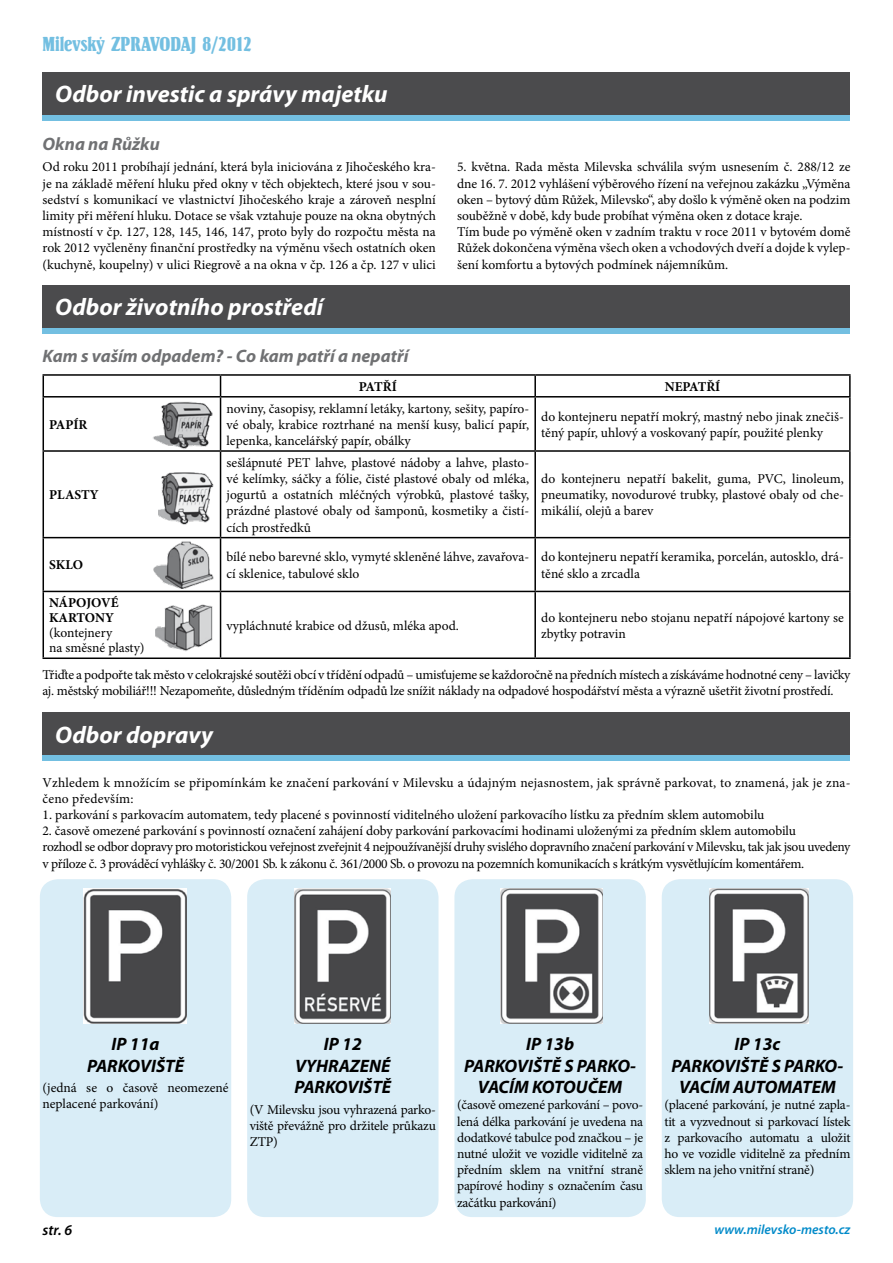
<style>
.page{position:relative;width:893px;height:1263px;background:#fff}
.page>*{position:absolute;margin:0;border:0;box-sizing:border-box;transform-origin:0 0}
.t1{font:italic 700 24px "Myriad Pro";color:#fff}
.t2{font:21px "Springfield DEE";color:#73bfe1}
.t3{font:italic 700 18px/21.6px "Myriad Pro";color:#000;text-align:center}
.t4{font:italic 700 18px "Myriad Pro";color:#707173}
.t5{font:italic 600 15px "Myriad Pro";color:#000}
.t6{font:13.5px/16.2px "Minion Pro";letter-spacing:-.005em;color:#000}
.t7{font:13.5px/16.2px "Minion Pro";letter-spacing:-.025em;color:#000}
.t8{font:13.5px/16.2px "Minion Pro";letter-spacing:.015em;color:#000}
.t9{font:700 13.5px/15px "Minion Pro";letter-spacing:-.005em;color:#000}
.t10{font:italic 600 13.5px "Myriad Pro";color:#008ac9}
</style>
<div class="page">
<div style="left:662px;top:879px;width:191px;height:338px;background:#d9edf7;border-radius:18px"></div>
<div style="left:454px;top:879px;width:192px;height:338px;background:#d9edf7;border-radius:18px"></div>
<div style="left:247px;top:879px;width:191px;height:338px;background:#d9edf7;border-radius:18px"></div>
<div style="left:40px;top:879px;width:191px;height:338px;background:#d9edf7;border-radius:18px"></div>
<div style="left:43px;top:78px;width:807px;height:43px;background:#73bfe1"></div>
<div style="left:43px;top:72px;width:807px;height:43px;background:#4b4b4d"></div>
<div style="left:43px;top:719px;width:807px;height:42px;background:#73bfe1"></div>
<div style="left:43px;top:713px;width:807px;height:42px;background:#4b4b4d"></div>
<hr style="left:43px;top:397px;width:1px;height:53px;background:#000">
<hr style="left:220px;top:397px;width:1px;height:53px;background:#000">
<hr style="left:534px;top:397px;width:2px;height:53px;background:#000">
<hr style="left:849px;top:397px;width:2px;height:53px;background:#000">
<hr style="left:43px;top:450px;width:178px;height:2px;background:#000">
<hr style="left:43px;top:452px;width:1px;height:85px;background:#000">
<hr style="left:221px;top:450px;width:314px;height:2px;background:#000">
<hr style="left:220px;top:452px;width:1px;height:85px;background:#000">
<hr style="left:535px;top:450px;width:316px;height:2px;background:#000">
<hr style="left:534px;top:452px;width:2px;height:85px;background:#000">
<hr style="left:849px;top:452px;width:2px;height:85px;background:#000">
<hr style="left:43px;top:537px;width:178px;height:1px;background:#000">
<hr style="left:43px;top:538px;width:1px;height:53px;background:#000">
<hr style="left:221px;top:537px;width:314px;height:1px;background:#000">
<hr style="left:220px;top:538px;width:1px;height:53px;background:#000">
<hr style="left:535px;top:537px;width:316px;height:1px;background:#000">
<hr style="left:534px;top:538px;width:2px;height:53px;background:#000">
<hr style="left:849px;top:538px;width:2px;height:53px;background:#000">
<hr style="left:43px;top:591px;width:178px;height:1px;background:#000">
<hr style="left:43px;top:592px;width:1px;height:65px;background:#000">
<hr style="left:221px;top:591px;width:314px;height:1px;background:#000">
<hr style="left:220px;top:592px;width:1px;height:65px;background:#000">
<hr style="left:535px;top:591px;width:316px;height:1px;background:#000">
<hr style="left:534px;top:592px;width:2px;height:65px;background:#000">
<hr style="left:849px;top:592px;width:2px;height:65px;background:#000">
<hr style="left:43px;top:657px;width:178px;height:2px;background:#000">
<hr style="left:221px;top:657px;width:314px;height:2px;background:#000">
<hr style="left:535px;top:657px;width:316px;height:2px;background:#000">
<hr style="left:43px;top:374px;width:178px;height:2px;background:#000">
<svg style="left:43px;top:376px;width:1px;height:20px"></svg>
<hr style="left:221px;top:374px;width:314px;height:2px;background:#000">
<svg style="left:220px;top:376px;width:1px;height:20px"></svg>
<hr style="left:535px;top:374px;width:316px;height:2px;background:#000">
<hr style="left:534px;top:376px;width:2px;height:20px;background:#000">
<hr style="left:849px;top:376px;width:2px;height:20px;background:#000">
<hr style="left:43px;top:396px;width:178px;height:1px;background:#000">
<hr style="left:221px;top:396px;width:314px;height:1px;background:#000">
<hr style="left:535px;top:396px;width:316px;height:1px;background:#000">
<div style="left:43px;top:291px;width:807px;height:43px;background:#73bfe1"></div>
<div style="left:43px;top:285px;width:807px;height:43px;background:#4b4b4d"></div>
<img style="left:84px;top:889px;width:102px;height:134px">
<img style="left:294px;top:889px;width:97px;height:134px">
<img style="left:501px;top:889px;width:102px;height:134px">
<img style="left:709px;top:889px;width:100px;height:134px">
<img style="left:153px;top:402px;width:60px;height:47px">
<img style="left:158px;top:472px;width:56px;height:53px">
<img style="left:153px;top:541px;width:61px;height:47px">
<img style="left:155px;top:604px;width:58px;height:48px">
<h2 class="t2" style="left:43px;top:34px;width:211px">MILEVSKÝ ZPRAVODAJ 8/2012</h2>
<h1 class="t1" style="left:55px;top:79px;width:334px">Odbor investic a správy majetku</h1>
<h3 class="t4" style="left:43px;top:132px;width:119px">Okna na Růžku</h3>
<p class="t6" style="left:43px;top:159px;width:395px;text-align:justify">Od roku 2011 probíhají jednání, která byla iniciována z Jihočeského kra&shy;je na základě měření hluku před okny v těch objektech, které jsou v sou&shy;sedství s komunikací ve vlastnictví Jihočeského kraje a zároveň nesplní limity při měření hluku. Dotace se však vztahuje pouze na okna obytných místností v čp. 127, 128, 145, 146, 147, proto byly do rozpočtu města na rok 2012 vyčleněny finanční prostředky na výměnu všech ostatních oken (kuchyně, koupelny) v ulici Riegrově a na okna v čp. 126 a čp. 127 v ulici</p>
<p class="t6" style="left:457px;top:159px;width:395px">5. května. Rada města Milevska schválila svým usnesením č. 288/12 ze dne 16. 7. 2012 vyhlášení výběrového řízení na veřejnou zakázku „Výměna oken – bytový dům Růžek, Milevsko“, aby došlo k výměně oken na podzim souběžně v době, kdy bude probíhat výměna oken z dotace kraje.<br>Tím bude po výměně oken v zadním traktu v roce 2011 v bytovém domě Růžek dokončena výměna všech oken a vchodových dveří a dojde k vylep&shy;šení komfortu a bytových podmínek nájemníkům.</p>
<h1 class="t1" style="left:55px;top:292px;width:269px">Odbor životního prostředí</h1>
<h3 class="t4" style="left:43px;top:344px;width:367px">Kam s vaším odpadem? - Co kam patří a nepatří</h3>
<p class="t9" style="left:49px;top:417px;width:40px">PAPÍR</p>
<p class="t9" style="left:49px;top:487px;width:51px">PLASTY</p>
<p class="t9" style="left:359px;top:379px;width:39px">PATŘÍ</p>
<p class="t9" style="left:665px;top:379px;width:57px">NEPATŘÍ</p>
<p class="t6" style="left:227px;top:400px;width:304px;text-align:justify">noviny, časopisy, reklamní letáky, kartony, sešity, papíro&shy;vé obaly, krabice roztrhané na menší kusy, balicí papír, lepenka, kancelářský papír, obálky</p>
<p class="t6" style="left:541px;top:408px;width:304px">do kontejneru nepatří mokrý, mastný nebo jinak znečiš&shy;těný papír, uhlový a voskovaný papír, použité plenky</p>
<p class="t6" style="left:227px;top:454px;width:304px;text-align:justify">sešlápnuté PET lahve, plastové nádoby a lahve, plasto&shy;vé kelímky, sáčky a fólie, čisté plastové obaly od mléka, jogurtů a ostatních mléčných výrobků, plastové tašky, prázdné plastové obaly od šamponů, kosmetiky a čistí&shy;cích prostředků</p>
<p class="t6" style="left:541px;top:471px;width:304px;text-align:justify">do kontejneru nepatří bakelit, guma, PVC, linoleum, pneumatiky, novodurové trubky, plastové obaly od che&shy;mikálií, olejů a barev</p>
<p class="t9" style="left:49px;top:557px;width:35px">SKLO</p>
<p class="t6" style="left:227px;top:549px;width:304px">bílé nebo barevné sklo, vymyté skleněné láhve, zavařova&shy;cí sklenice, tabulové sklo</p>
<p class="t6" style="left:541px;top:549px;width:304px">do kontejneru nepatří keramika, porcelán, autosklo, drá&shy;těné sklo a zrcadla</p>
<p class="t9" style="left:49px;top:595px;width:70px">NÁPOJOVÉ<br>KARTONY</p>
<p class="t6" style="left:49px;top:625px;width:97px;line-height:15px">(kontejnery<br>na směsné plasty)</p>
<p class="t6" style="left:227px;top:617px;width:234px">vypláchnuté krabice od džusů, mléka apod.</p>
<p class="t6" style="left:541px;top:609px;width:304px">do kontejneru nebo stojanu nepatří nápojové kartony se zbytky potravin</p>
<p class="t6" style="left:43px;top:666px;width:809px">Třiďte a podpořte tak město v celokrajské soutěži obcí v třídění odpadů – umisťujeme se každoročně na předních místech a získáváme hodnotné ceny – lavičky aj. městský mobiliář!!! Nezapomeňte, důsledným tříděním odpadů lze snížit náklady na odpadové hospodářství města a výrazně ušetřit životní prostředí.</p>
<h1 class="t1" style="left:55px;top:719px;width:159px">Odbor dopravy</h1>
<p class="t8" style="left:43px;top:774px;width:809px">Vzhledem k množícím se připomínkám ke značení parkování v Milevsku a údajným nejasnostem, jak správně parkovat, to znamená, jak je zna&shy;čeno především:</p>
<p class="t6" style="left:43px;top:807px;width:723px">1. parkování s parkovacím automatem, tedy placené s povinností viditelného uložení parkovacího lístku za předním sklem automobilu</p>
<p class="t7" style="left:43px;top:823px;width:809px">2. časově omezené parkování s povinností označení zahájení doby parkování parkovacími hodinami uloženými za předním sklem automobilu<br>rozhodl se odbor dopravy pro motoristickou veřejnost zveřejnit 4 nejpoužívanější druhy svislého dopravního značení parkování v Milevsku, tak jak jsou uvedeny v příloze č. 3 prováděcí vyhlášky č. 30/2001 Sb. k zákonu č. 361/2000 Sb. o provozu na pozemních komunikacích s krátkým vysvětlujícím komentářem.</p>
<h3 class="t3" style="left:87px;top:1032px;width:98px">IP 11a<br>PARKOVIŠTĚ</h3>
<p class="t6" style="left:43px;top:1080px;width:188px">(jedná se o časově neomezené neplacené parkování)</p>
<h3 class="t3" style="left:294px;top:1032px;width:98px">IP 12<br>VYHRAZENÉ<br>PARKOVIŠTĚ</h3>
<p class="t6" style="left:250px;top:1101px;width:188px;text-align:justify">(V Milevsku jsou vyhrazená parko&shy;viště převážně pro držitele průkazu ZTP)</p>
<h3 class="t3" style="left:464px;top:1032px;width:173px">IP 13b<br>PARKOVIŠTĚ S PARKO-<br>VACÍM KOTOUČEM</h3>
<p class="t6" style="left:457px;top:1097px;width:188px;text-align:justify">(časově omezené parkování – povo&shy;lená délka parkování je uvedena na dodatkové tabulce pod značkou – je nutné uložit ve vozidle viditelně za předním sklem na vnitřní straně papírové hodiny s označením času začátku parkování)</p>
<h3 class="t3" style="left:671px;top:1032px;width:173px">IP 13c<br>PARKOVIŠTĚ S PARKO-<br>VACÍM AUTOMATEM</h3>
<p class="t6" style="left:664px;top:1097px;width:188px;text-align:justify">(placené parkování, je nutné zapla&shy;tit a vyzvednout si parkovací lístek z parkovacího automatu a uložit ho ve vozidle viditelně za předním sklem na jeho vnitřní straně)</p>
<p class="t5" style="left:43px;top:1220px;width:21px">str.</p>
<p class="t10" style="left:714px;top:1221px;width:138px">www.milevsko-mesto.cz</p>
</div>
